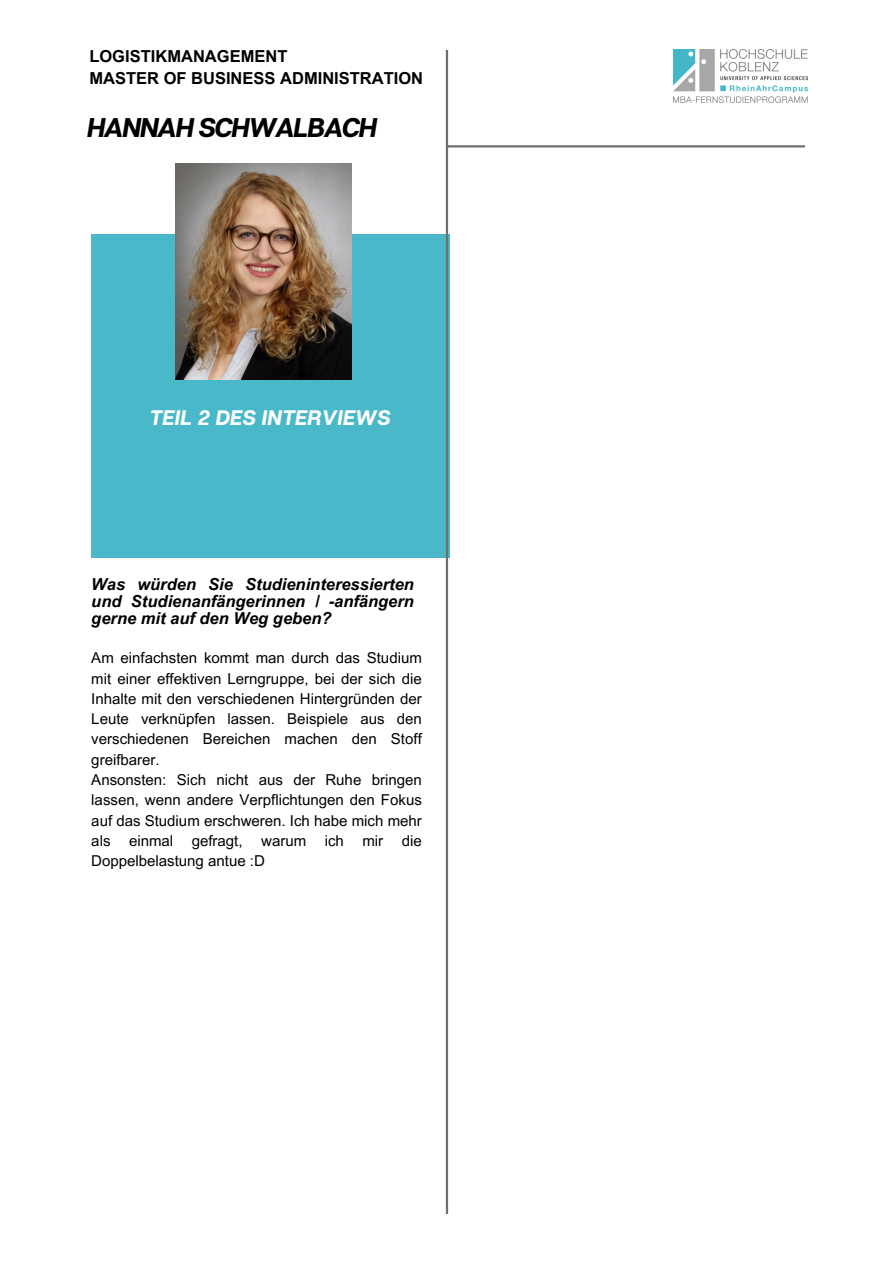
<style>
.page{position:relative;width:894px;height:1264px;background:#fff}
.page>*{position:absolute;margin:0;border:0;box-sizing:border-box;transform-origin:0 0}
.t1{font:italic 700 27px "Articulat CF";letter-spacing:-.055em;color:#000}
.t2{font:italic 700 21px "Articulat CF";color:#fff}
.t3{font:italic 700 16.5px/17px "Arial MT Pro";color:#000;text-align:justify}
.t4{font:700 16.5px/22.5px "Arial MT Pro";color:#000}
.t5{font:15px/20.2px "Arial MT Pro";color:#000;text-align:justify}
</style>
<div class="page">
<div style="left:91px;top:234px;width:358px;height:324px;background:#49b8c9"></div>
<hr style="left:445px;top:50px;width:3px;height:1163px;background:#706f6f">
<hr style="left:447px;top:145px;width:357px;height:2px;background:#706f6f">
<img style="left:175px;top:164px;width:176px;height:215px">
<img style="left:673px;top:50px;width:133px;height:53px">
<p class="t4" style="left:89px;top:47px;width:335px">LOGISTIKMANAGEMENT<br>MASTER OF BUSINESS ADMINISTRATION</p>
<h3 class="t1" style="left:87px;top:110px;width:292px">HANNAH SCHWALBACH</h3>
<h2 class="t2" style="left:150px;top:405px;width:243px">TEIL 2 DES INTERVIEWS</h2>
<h1 class="t3" style="left:91px;top:578px;width:324px">Was würden Sie Studieninteressierten und Studienanfängerinnen / -anfängern gerne mit auf den Weg geben?</h1>
<p class="t5" style="left:91px;top:650px;width:332px">Am einfachsten kommt man durch das Studium mit einer effektiven Lerngruppe, bei der sich die Inhalte mit den verschiedenen Hintergründen der Leute verknüpfen lassen. Beispiele aus den verschiedenen Bereichen machen den Stoff greifbarer.</p>
<p class="t5" style="left:91px;top:771px;width:332px">Ansonsten: Sich nicht aus der Ruhe bringen lassen, wenn andere Verpflichtungen den Fokus auf das Studium erschweren. Ich habe mich mehr als einmal gefragt, warum ich mir die Doppelbelastung antue :D</p>
</div>
